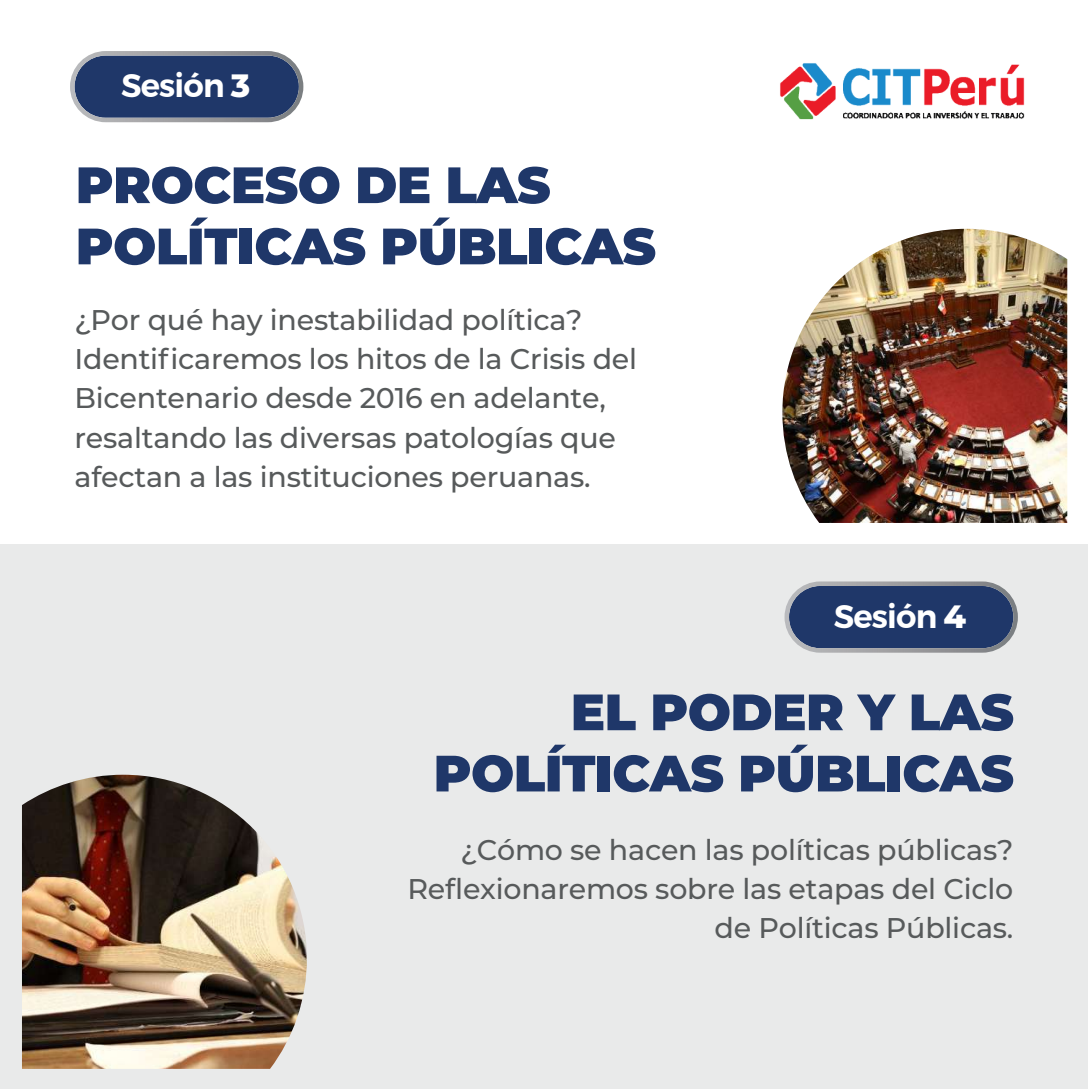
<style>
.page{position:relative;width:1089px;height:1089px;background:#fff}
.page>*{position:absolute;margin:0;border:0;box-sizing:border-box;transform-origin:0 0}
.t1{font:900 51px/61.2px "Montserrat";letter-spacing:-.01em;color:#1f3769}
.t2{font:600 32.25px "Montserrat";letter-spacing:-.025em;color:#fff}
.t3{font:500 28.5px/39px "Montserrat";letter-spacing:-.01em;color:#575a5b;text-align:right}
.s1{font-weight:800}
</style>
<div class="page">
<div style="left:0;top:544px;width:1088px;height:545px;background:#e9eaea"></div>
<img style="left:782px;top:229px;width:285px;height:294px">
<img style="left:22px;top:774px;width:285px;height:294px">
<svg style="left:70px;top:51px;width:233px;height:71px;background:#40537b"></svg>
<svg style="left:784px;top:581px;width:233px;height:71px;background:#3e5279"></svg>
<img style="left:780px;top:63px;width:245px;height:57px">
<p class="t2" style="left:121px;top:60px;width:131px">Sesión <span class="s1">3</span></p>
<h1 class="t1" style="left:76px;top:151px;width:582px">PROCESO DE LAS<br>POLÍTICAS PÚBLICAS</h1>
<p class="t3" style="left:74px;top:300px;width:564px;text-align:left">¿Por qué hay inestabilidad política?<br>Identificaremos los hitos de la Crisis del Bicentenario desde 2016 en adelante, resaltando las diversas patologías que afectan a las instituciones peruanas.</p>
<p class="t2" style="left:833px;top:590px;width:134px">Sesión <span class="s1">4</span></p>
<h1 class="t1" style="left:433px;top:678px;width:582px;text-align:right">EL PODER Y LAS<br>POLÍTICAS PÚBLICAS</h1>
<p class="t3" style="left:407px;top:829px;width:607px">¿Cómo se hacen las políticas públicas?<br>Reflexionaremos sobre las etapas del Ciclo de Políticas Públicas.</p>
</div>
